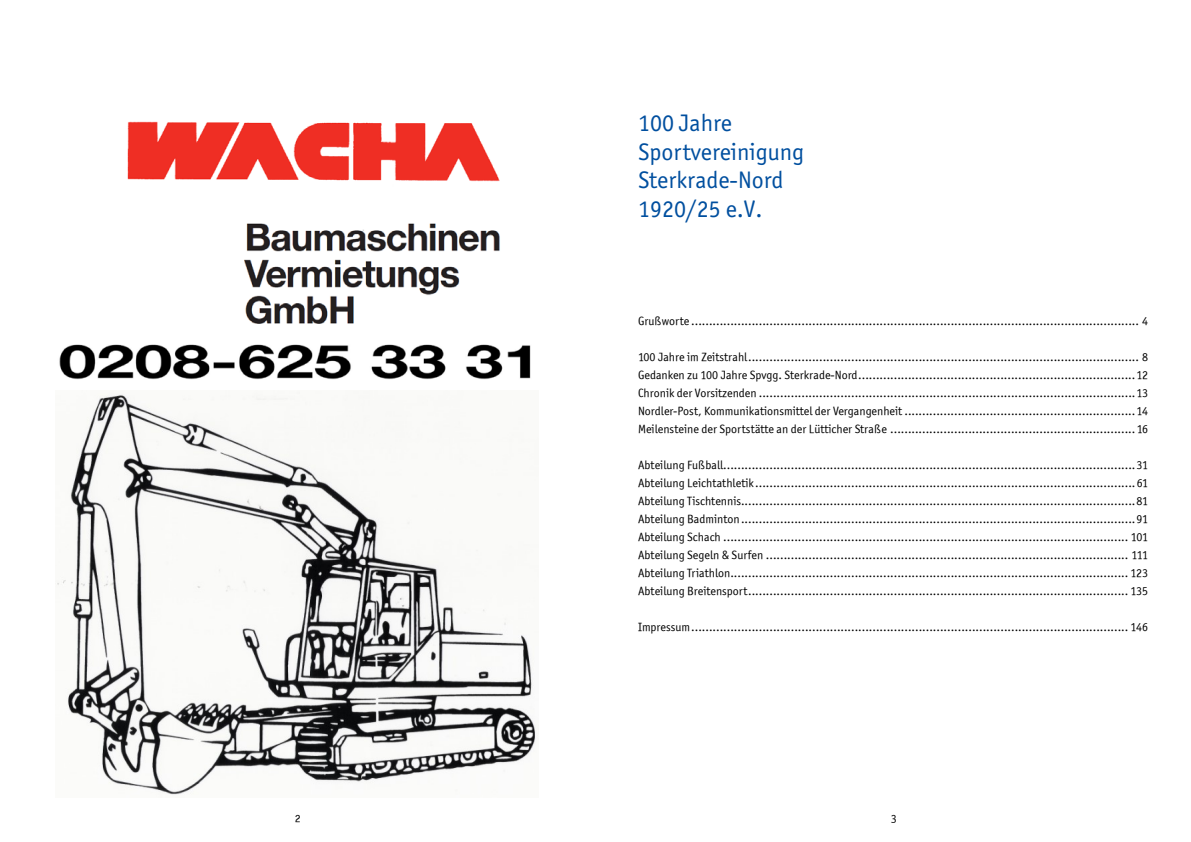
<style>
.page{position:relative;width:1191px;height:842px;background:#fff}
.page>*{position:absolute;margin:0;border:0;box-sizing:border-box;transform-origin:0 0}
.t1{font:24px/28.8px "Officina Sans ITC Pro";color:#004f9f}
.t2{font:12px/18px "Officina Sans ITCTT Book";color:#000;text-align:justify}
.t3{font:12px "Officina Sans OSITCTT Book";color:#000}
</style>
<div class="page">
<img style="left:127px;top:121px;width:373px;height:203px">
<img style="left:59px;top:344px;width:472px;height:36px">
<img style="left:57px;top:392px;width:479px;height:403px">
<h1 class="t1" style="left:638px;top:108px;width:168px">100 Jahre<br>Sportvereinigung<br>Sterkrade-Nord<br>1920/25 e.V.</h1>
<p class="t2" style="left:638px;top:312px;width:511px">Grußworte .............................................................................................................................. 4</p>
<p class="t2" style="left:638px;top:348px;width:511px">100 Jahre im Zeitstrahl.............................................................................................................. 8<br>Gedanken zu 100 Jahre Spvgg. Sterkrade-Nord..............................................................................12<br>Chronik der Vorsitzenden ..........................................................................................................13<br>Nordler-Post, Kommunikationsmittel der Vergangenheit .................................................................14<br>Meilensteine der Sportstätte an der Lütticher Straße .....................................................................16</p>
<p class="t2" style="left:638px;top:456px;width:511px">Abteilung Fußball....................................................................................................................31<br>Abteilung Leichtathletik ...........................................................................................................61<br>Abteilung Tischtennis...............................................................................................................81<br>Abteilung Badminton...............................................................................................................91<br>Abteilung Schach .................................................................................................................. 101<br>Abteilung Segeln &amp; Surfen ...................................................................................................... 111<br>Abteilung Triathlon................................................................................................................ 123<br>Abteilung Breitensport........................................................................................................... 135</p>
<p class="t2" style="left:638px;top:618px;width:511px">Impressum........................................................................................................................... 146</p>
<p class="t3" style="left:295px;top:811px;width:7px">2</p>
<p class="t3" style="left:890px;top:811px;width:7px">3</p>
</div>
